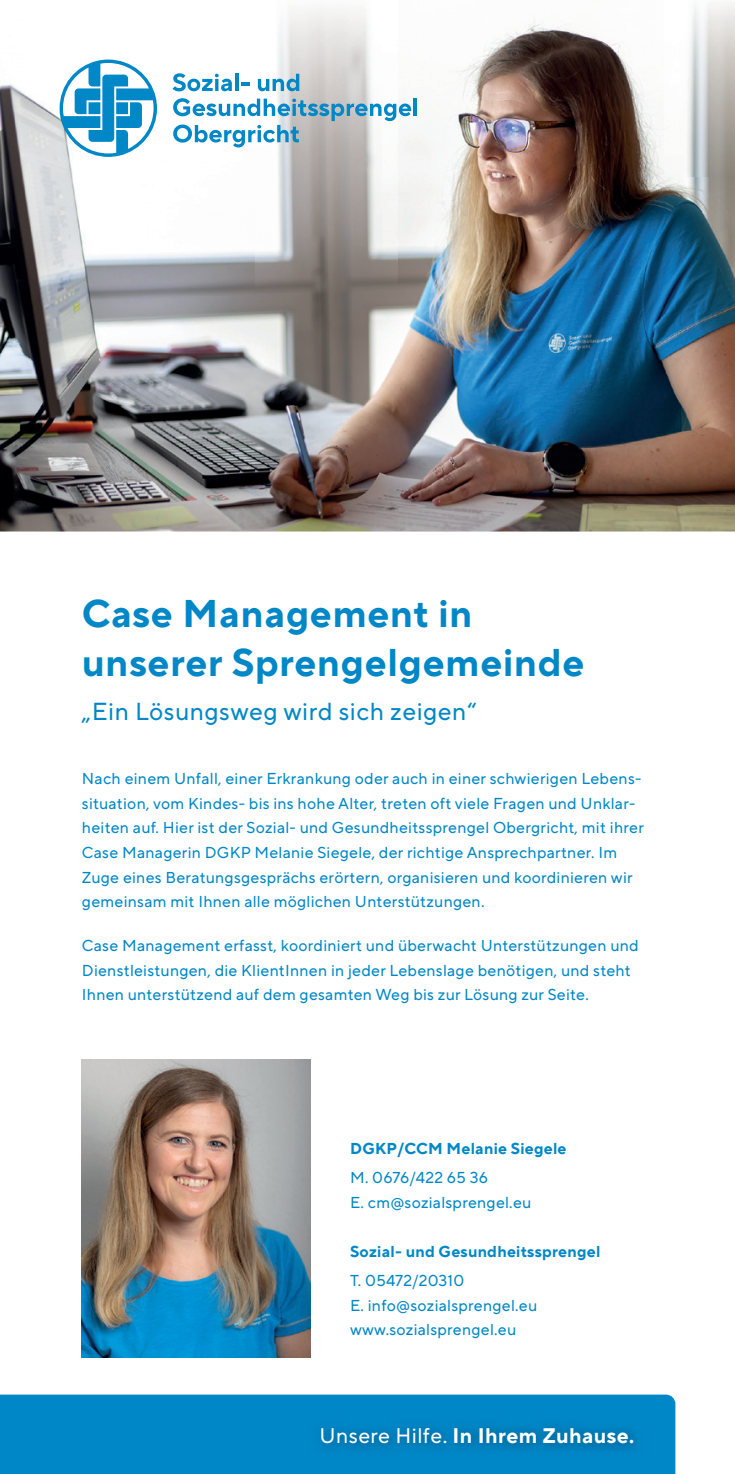
<style>
.page{position:relative;width:735px;height:1474px;background:#fff}
.page>*{position:absolute;margin:0;border:0;box-sizing:border-box;transform-origin:0 0}
.t1{font:700 38.5px/49px "TT Norms Pro";letter-spacing:.02em;color:#0087c7}
.t2{font:24.5px "TT Norms Pro";letter-spacing:.02em;color:#0087c7}
.t3{font:700 21px "TT Norms Pro";letter-spacing:.02em;color:#fff}
.t4{font:15.75px/24.5px "TT Norms Pro";letter-spacing:.015em;color:#0087c7}
.t5{font:700 15.75px "TT Norms Pro";letter-spacing:.015em;color:#0087c7}
.s1{font-weight:400}
</style>
<div class="page">
<img style="left:82px;top:1059px;width:228px;height:298px">
<img style="left:0;top:20px;width:734px;height:511px">
<div style="left:0;top:1394px;width:675px;height:79px;background:#0087c7"></div>
<img style="left:312px;top:1418px;width:332px;height:37px">
<img style="left:255px;top:9px;width:142px;height:284px">
<img style="left:663px;top:4px;width:71px;height:172px">
<svg style="left:172px;top:73px;width:60px;height:18px"></svg>
<hr style="left:235px;top:74px;width:3px;height:17px;background:#0087c7">
<svg style="left:241px;top:82px;width:9px;height:3px"></svg>
<svg style="left:258px;top:74px;width:41px;height:17px"></svg>
<svg style="left:173px;top:98px;width:238px;height:49px"></svg>
<hr style="left:413px;top:99px;width:4px;height:17px;background:#0087c7">
<svg style="left:60px;top:60px;width:97px;height:97px"></svg>
<h1 class="t1" style="left:82px;top:586px;width:504px">Case Management in unserer Sprengelgemeinde</h1>
<h2 class="t2" style="left:82px;top:693px;width:396px">„Ein Lösungsweg wird sich zeigen“</h2>
<p class="t4" style="left:82px;top:765px;width:563px">Nach einem Unfall, einer Erkrankung oder auch in einer schwierigen Lebens&shy;situation, vom Kindes- bis ins hohe Alter, treten oft viele Fragen und Unklar&shy;heiten auf. Hier ist der Sozial- und Gesundheitssprengel Obergricht, mit ihrer Case Managerin DGKP Melanie Siegele, der richtige Ansprechpartner. Im Zuge eines Beratungsgesprächs erörtern, organisieren und koordinieren wir gemeinsam mit Ihnen alle möglichen Unterstützungen.</p>
<p class="t4" style="left:82px;top:932px;width:558px">Case Management erfasst, koordiniert und überwacht Unterstützungen und<br>Dienstleistungen, die KlientInnen in jeder Lebenslage benötigen, und steht<br>Ihnen unterstützend auf dem gesamten Weg bis zur Lösung zur Seite.</p>
<p class="t5" style="left:350px;top:1136px;width:218px">DGKP/CCM Melanie Siegele</p>
<p class="t4" style="left:350px;top:1163px;width:182px">M. 0676/422 65 36<br>E. cm@sozialsprengel.eu</p>
<p class="t5" style="left:350px;top:1239px;width:251px">Sozial- und Gesundheitssprengel</p>
<p class="t4" style="left:350px;top:1266px;width:188px">T. 05472/20310<br>E. info@sozialsprengel.eu www.sozialsprengel.eu</p>
<h3 class="t3" style="left:319px;top:1419px;width:316px"><span class="s1">Unsere Hilfe.</span> In Ihrem Zuhause.</h3>
</div>
